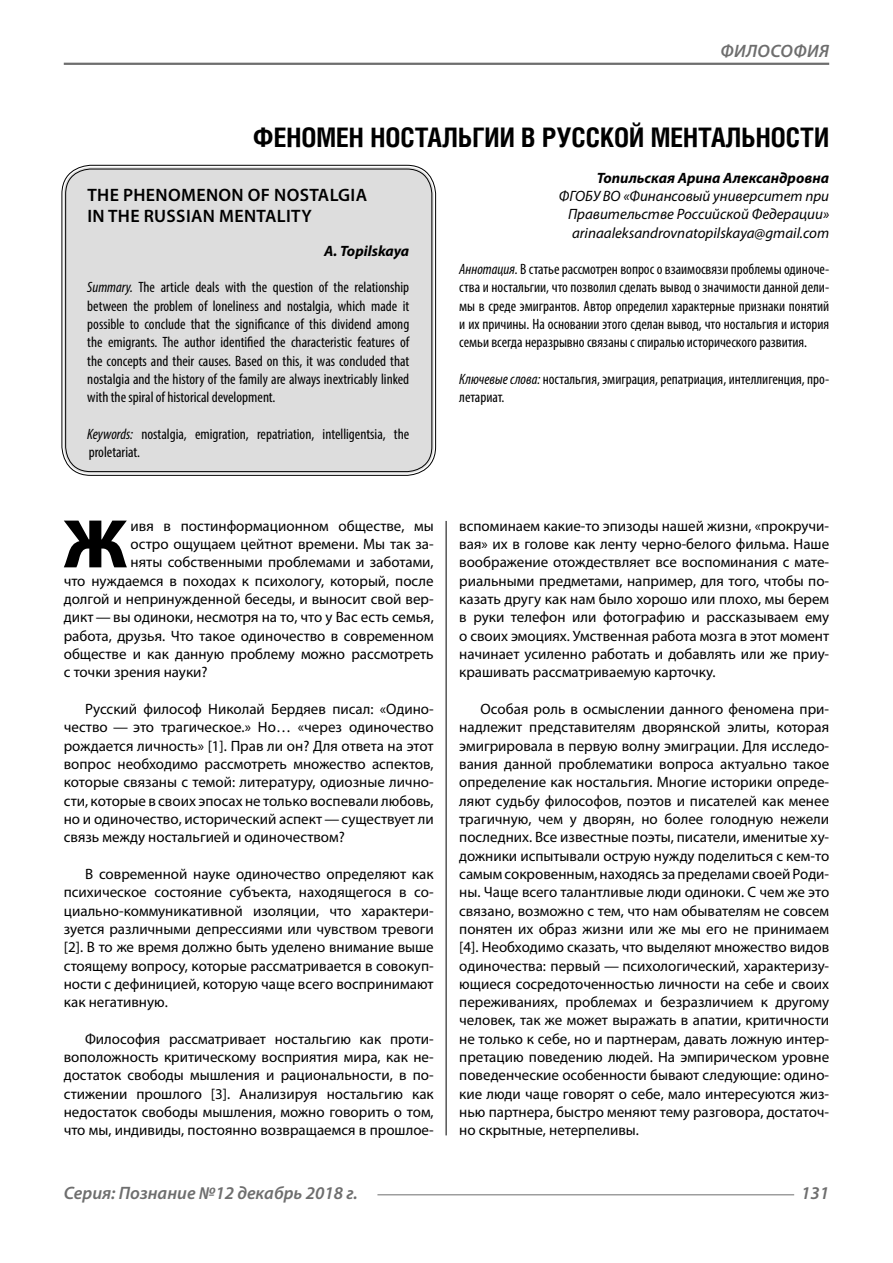
<style>
.page{position:relative;width:893px;height:1263px;background:#fff}
.page>*{position:absolute;margin:0;border:0;box-sizing:border-box;transform-origin:0 0}
.Bukvica{font:900 69.3px "Myriad Pro";color:#000}
.Header{font:700 27px "Helios Cond";color:#000}
.Header-eng{font:600 18px/21.6px "Myriad Pro";letter-spacing:.02em;color:#000}
.t1{font:italic 600 18px "Myriad Pro";color:#6e6e6e}
.Normal{font:15px/18.3px "Myriad Pro";color:#000;text-align:justify}
.Annotation-eng{font:condensed 15px/18.3px "Myriad Pro";color:#000;text-align:justify}
.Annotation-rus{font:condensed 15px/18.3px "Myriad Pro";color:#000;text-align:justify}
.Bukvica-2{font:15px "Myriad Pro";color:#000}
.Author-doc{font:italic 15px/18.3px "Myriad Pro";color:#000;text-align:right}
.Author-email{font:italic 15px "Myriad Pro";color:#000}
.Author{font:italic 700 15px "Myriad Pro";color:#000}
.Author-eng{font:italic 700 15px "Myriad Pro";color:#000}
.s1{font-style:italic}
</style>
<div class="page">
<hr style="left:446px;top:521px;width:1px;height:614px;background:#000">
<div style="left:64px;top:167px;width:370px;height:306px;background:#ddd;border-radius:27px"></div>
<div style="left:62px;top:165px;width:374px;height:311px;border:1px solid #000;border-radius:29px"></div>
<div style="left:65px;top:169px;width:367px;height:303px;border:1px solid #000;border-radius:25px"></div>
<hr style="left:64px;top:63px;width:765px;height:2px;background:#6e6e6e">
<hr style="left:377px;top:1194px;width:417px;height:1px;background:#6e6e6e">
<p class="t1" style="left:720px;top:39px;width:27px">Философи</p>
<p class="t1" style="left:819px;top:39px;width:11px">я</p>
<p class="Header" style="left:253px;top:121px;width:577px">ФЕНОМЕН НОСТАЛЬГИИ В РУССКОЙ МЕНТАЛЬНОСТИ</p>
<p class="Author" style="left:597px;top:168px;width:234px">Топильская Арина Александровна</p>
<p class="Author-doc" style="left:559px;top:186px;width:272px">ФГОБУ ВО «Финансовый университет при<br>Правительстве Российской Федерации»</p>
<p class="Author-email" style="left:572px;top:223px;width:259px">arinaaleksandrovnatopilskaya@gmail.com</p>
<p class="Annotation-rus" style="left:459px;top:260px;width:371px"><span class="s1">Аннотация.</span> В статье рассмотрен вопрос о взаимосвязи проблемы одиноче&shy;ства и ностальгии, что позволил сделать вывод о значимости данной дели&shy;мы в среде эмигрантов. Автор определил характерные признаки понятий и их причины. На основании этого сделан вывод, что ностальгия и история семьи всегда неразрывно связаны с спиралью исторического развития.</p>
<p class="Annotation-rus" style="left:459px;top:370px;width:371px"><span class="s1">Ключевые слова:</span> ностальгия, эмиграция, репатриация, интеллигенция, про&shy;летариат.</p>
<p class="Header-eng" style="left:87px;top:184px;width:281px">THE PHENOMENON OF NOSTALGIA<br>IN THE RUSSIAN MENTALITY</p>
<p class="Author-eng" style="left:324px;top:241px;width:87px">A. Topilskaya</p>
<p class="Annotation-eng" style="left:87px;top:278px;width:324px"><span class="s1">Summary.</span> The article deals with the question of the relationship between the problem of loneliness and nostalgia, which made it possible to conclude that the significance of this dividend among the emigrants. The author identified the characteristic features of the concepts and their causes. Based on this, it was concluded that nostalgia and the history of the family are always inextricably linked with the spiral of historical development.</p>
<p class="Annotation-eng" style="left:87px;top:425px;width:323px"><span class="s1">Keywords:</span> nostalgia, emigration, repatriation, intelligentsia, the proletariat.</p>
<p class="Bukvica" style="left:64px;top:498px;width:64px">Ж</p>
<p class="Bukvica-2" style="left:131px;top:516px;width:305px">ивя в постинформационном обществе, мы</p>
<p class="Bukvica-2" style="left:131px;top:535px;width:305px">остро ощущаем цейтнот времени. Мы так за-</p>
<p class="Bukvica-2" style="left:131px;top:553px;width:305px">няты собственными проблемами и заботами,</p>
<p class="Bukvica-2" style="left:64px;top:571px;width:371px">что нуждаемся в походах к психологу, который, после</p>
<p class="Bukvica-2" style="left:64px;top:590px;width:371px">долгой и непринужденной беседы, и выносит свой вер-</p>
<p class="Bukvica-2" style="left:64px;top:608px;width:371px">дикт — вы одиноки, несмотря на то, что у Вас есть семья,</p>
<p class="Bukvica-2" style="left:64px;top:626px;width:371px">работа, друзья. Что такое одиночество в современном</p>
<p class="Bukvica-2" style="left:64px;top:645px;width:371px">обществе и как данную проблему можно рассмотреть</p>
<p class="Bukvica-2" style="left:64px;top:663px;width:145px">с точки зрения науки?</p>
<p class="Normal" style="left:64px;top:699px;width:371px;text-indent:21px">Русский философ Николай Бердяев писал: «Одино&shy;чество — это трагическое.» Но… «через одиночество рождается личность» [1]. Прав ли он? Для ответа на этот вопрос необходимо рассмотреть множество аспектов, которые связаны с темой: литературу, одиозные лично&shy;сти, которые в своих эпосах не только воспевали любовь, но и одиночество, исторический аспект—существует ли связь между ностальгией и одиночеством?</p>
<p class="Normal" style="left:64px;top:864px;width:371px;text-indent:21px">В современной науке одиночество определяют как психическое состояние субъекта, находящегося в со&shy;циально-коммуникативной изоляции, что характери&shy;зуется различными депрессиями или чувством тревоги [2]. В то же время должно быть уделено внимание выше стоящему вопросу, которые рассматривается в совокуп&shy;ности с дефиницией, которую чаще всего воспринимают как негативную.</p>
<p class="Normal" style="left:64px;top:1029px;width:371px;text-indent:21px">Философия рассматривает ностальгию как проти&shy;воположность критическому восприятия мира, как не&shy;достаток свободы мышления и рациональности, в по&shy;стижении прошлого [3]. Анализируя ностальгию как недостаток свободы мышления, можно говорить о том, что мы, индивиды, постоянно возвращаемся в прошлое-</p>
<p class="Normal" style="left:459px;top:516px;width:371px">вспоминаем какие-то эпизоды нашей жизни, «прокручи&shy;вая» их в голове как ленту черно-белого фильма. Наше воображение отождествляет все воспоминания с мате&shy;риальными предметами, например, для того, чтобы по&shy;казать другу как нам было хорошо или плохо, мы берем в руки телефон или фотографию и рассказываем ему о своих эмоциях. Умственная работа мозга в этот момент начинает усиленно работать и добавлять или же приу&shy;крашивать рассматриваемую карточку.</p>
<p class="Normal" style="left:459px;top:699px;width:371px;text-indent:21px">Особая роль в осмыслении данного феномена при&shy;надлежит представителям дворянской элиты, которая эмигрировала в первую волну эмиграции. Для исследо&shy;вания данной проблематики вопроса актуально такое определение как ностальгия. Многие историки опреде&shy;ляют судьбу философов, поэтов и писателей как менее трагичную, чем у дворян, но более голодную нежели последних. Все известные поэты, писатели, именитые ху&shy;дожники испытывали острую нужду поделиться с кем-то самым сокровенным, находясь за пределами своей Роди&shy;ны. Чаще всего талантливые люди одиноки. С чем же это связано, возможно с тем, что нам обывателям не совсем понятен их образ жизни или же мы его не принимаем [4]. Необходимо сказать, что выделяют множество видов одиночества: первый — психологический, характеризу&shy;ющиеся сосредоточенностью личности на себе и своих переживаниях, проблемах и безразличием к другому человек, так же может выражать в апатии, критичности не только к себе, но и партнерам, давать ложную интер&shy;претацию поведению людей. На эмпирическом уровне поведенческие особенности бывают следующие: одино&shy;кие люди чаще говорят о себе, мало интересуются жиз&shy;нью партнера, быстро меняют тему разговора, достаточ&shy;но скрытные, нетерпеливы.</p>
<p class="t1" style="left:64px;top:1182px;width:295px">Серия: Познание №12 декабрь 2018 г.</p>
<p class="t1" style="left:801px;top:1182px;width:30px">131</p>
</div>
